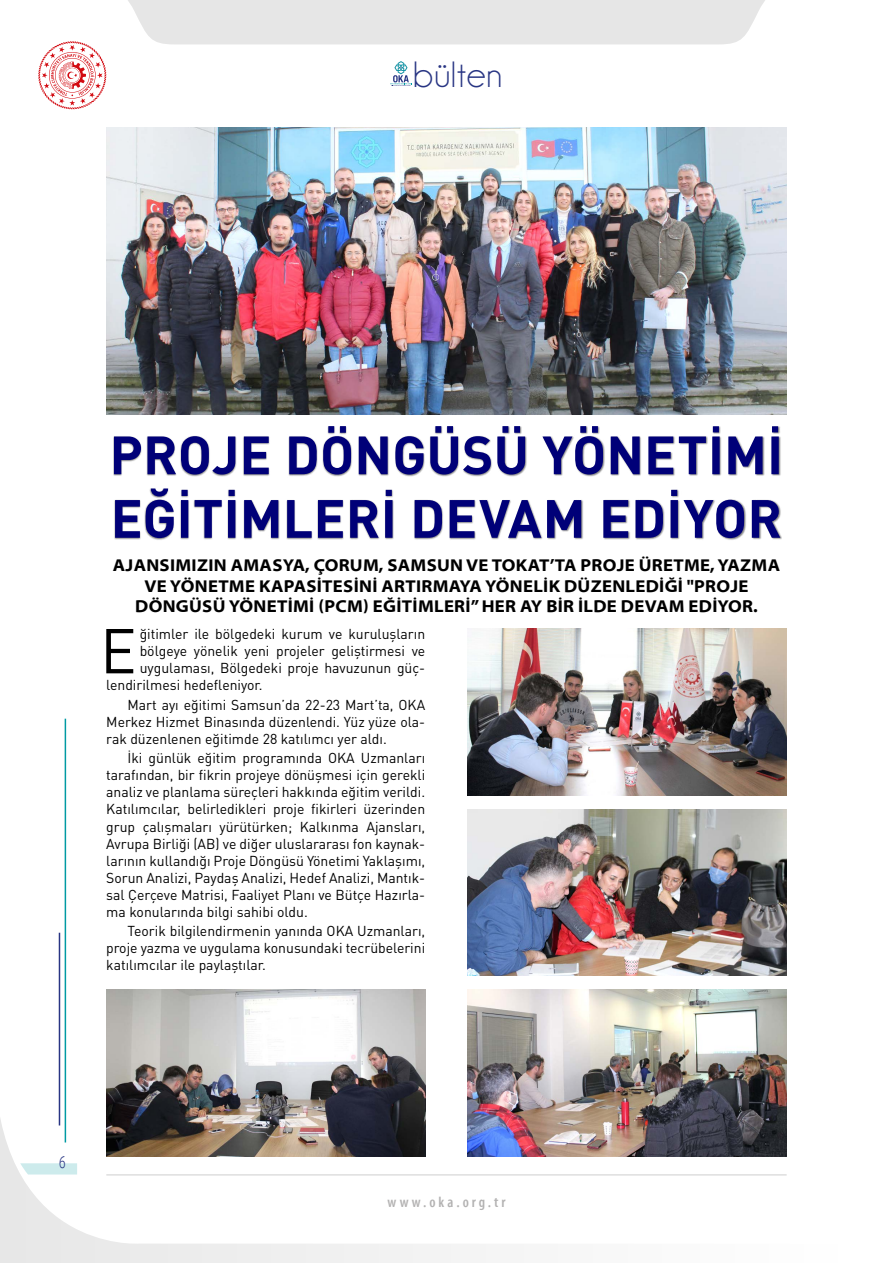
<style>
.page{position:relative;width:893px;height:1263px;background:#fff}
.page>*{position:absolute;margin:0;border:0;box-sizing:border-box;transform-origin:0 0}
.t1{font:62.25px "DIN Pro";color:#000}
.t2{font:700 52.95px/63.6px "DIN Pro";letter-spacing:.005em;color:#000078}
.t3{font:36.9px "Champagne&Limousines";letter-spacing:.02em;color:#283583}
.t4{font:300 condensed 18px "Myriad Pro";color:#283583}
.t5{font:700 semi-expanded 17.25px/20.7px "Myriad Pro";letter-spacing:.015em;color:#000;text-align:center}
.t6{font:600 condensed 15px "Myriad Pro";letter-spacing:.2em;color:#b3b2b2}
.t7{font:14.25px/17.1px "DIN Pro";color:#000;text-align:justify}
</style>
<div class="page">
<svg style="left:0;top:1053px;width:787px;height:210px"></svg>
<svg style="left:20px;top:1163px;width:57px;height:11px"></svg>
<hr style="left:65px;top:719px;width:1px;height:423px;background:#009aa3">
<hr style="left:59px;top:933px;width:1px;height:192px;background:#283583">
<hr style="left:106px;top:1174px;width:681px;height:1px;background:#000">
<svg style="left:38px;top:0;width:727px;height:109px"></svg>
<div style="left:114px;top:426px;width:668px;height:114px;background:#000;opacity:.5"></div>
<img style="left:468px;top:628px;width:319px;height:167px">
<img style="left:106px;top:128px;width:681px;height:287px">
<img style="left:468px;top:809px;width:319px;height:167px">
<img style="left:468px;top:990px;width:319px;height:167px">
<img style="left:106px;top:990px;width:319px;height:167px">
<h3 class="t3" style="left:413px;top:56px;width:91px">bülten</h3>
<h2 class="t2" style="left:110px;top:421px;width:675px">PROJE DÖNGÜSÜ YÖNETIMI<br>EĞITIMLERI DEVAM EDIYOR</h2>
<p class="t5" style="left:113px;top:555px;width:669px">AJANSIMIZIN AMASYA, ÇORUM, SAMSUN VE TOKAT’TA PROJE ÜRETME, YAZMA<br>VE YÖNETME KAPASITESINI ARTIRMAYA YÖNELIK DÜZENLEDIĞI "PROJE<br>DÖNGÜSÜ YÖNETIMI (PCM) EĞITIMLERI” HER AY BIR ILDE DEVAM EDIYOR.</p>
<h1 class="t1" style="left:100px;top:612px;width:38px">E</h1>
<p class="t7" style="left:140px;top:625px;width:287px">ğitimler ile bölgedeki kurum ve kuruluşların</p>
<p class="t7" style="left:140px;top:642px;width:287px">bölgeye yönelik yeni projeler geliştirmesi ve</p>
<p class="t7" style="left:140px;top:659px;width:287px">uygulaması, Bölgedeki proje havuzunun güç-</p>
<p class="t7" style="left:106px;top:676px;width:158px">lendirilmesi hedefleniyor.</p>
<p class="t7" style="left:106px;top:696px;width:320px;text-indent:21px">Mart ayı eğitimi Samsun’da 22-23 Mart’ta, OKA Merkez Hizmet Binasında düzenlendi. Yüz yüze ola&shy;rak düzenlenen eğitimde 28 katılımcı yer aldı.</p>
<p class="t7" style="left:106px;top:749px;width:320px;text-indent:21px">İki günlük eğitim programında OKA Uzmanları tarafından, bir fikrin projeye dönüşmesi için gerekli analiz ve planlama süreçleri hakkında eğitim verildi.<br>Katılımcılar, belirledikleri proje fikirleri üzerinden grup çalışmaları yürütürken; Kalkınma Ajansları, Avrupa Birliği (AB) ve diğer uluslararası fon kaynak&shy;larının kullandığı Proje Döngüsü Yönetimi Yaklaşımı, Sorun Analizi, Paydaş Analizi, Hedef Analizi, Mantık&shy;sal Çerçeve Matrisi, Faaliyet Planı ve Bütçe Hazırla&shy;ma konularında bilgi sahibi oldu.</p>
<p class="t7" style="left:106px;top:922px;width:320px;text-indent:21px">Teorik bilgilendirmenin yanında OKA Uzmanları, proje yazma ve uygulama konusundaki tecrübelerini katılımcılar ile paylaştılar.</p>
<p class="t4" style="left:59px;top:1153px;width:8px">6</p>
<p class="t6" style="left:387px;top:1194px;width:120px">www.oka.org.tr</p>
</div>
